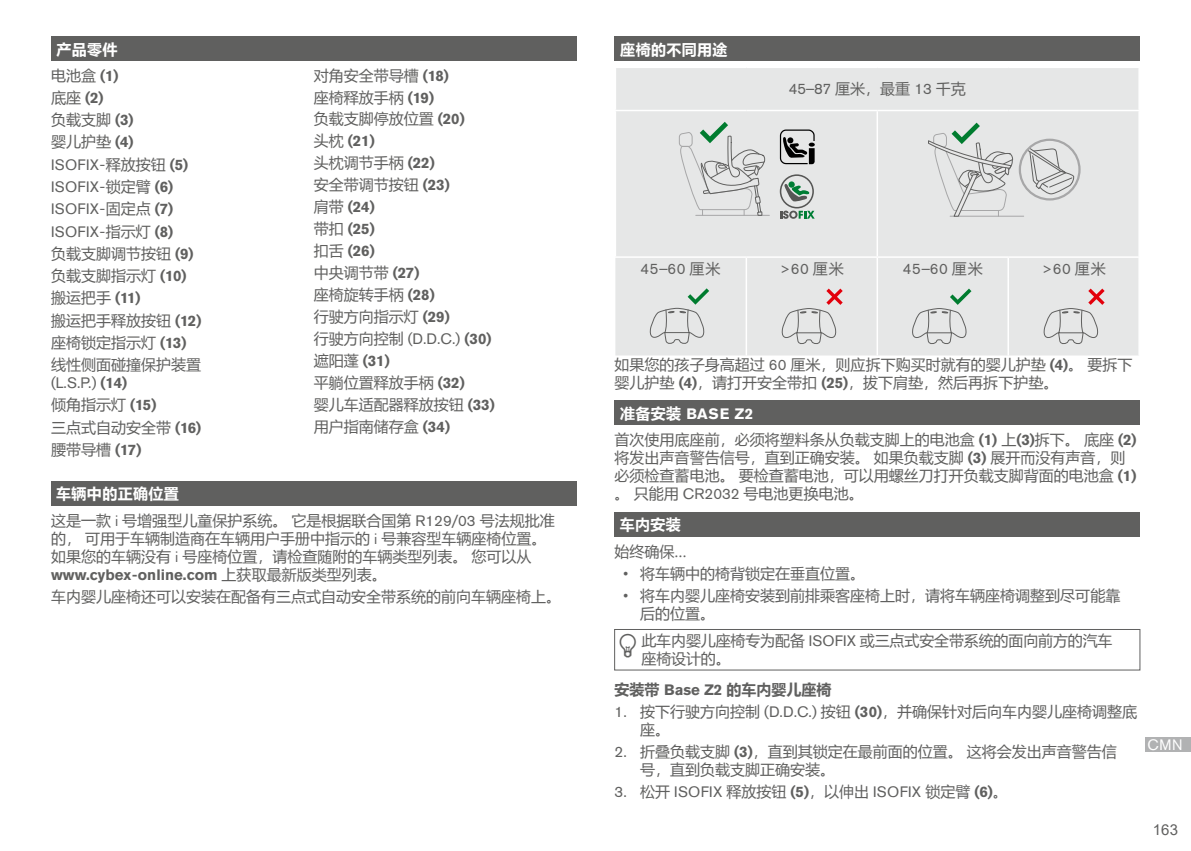
<style>
.page{position:relative;width:1191px;height:851px;background:#fff}
.page>*{position:absolute;margin:0;border:0;box-sizing:border-box;transform-origin:0 0}
.t1{font:15px/22.2px "Microsoft Ya Hei";color:#60605f}
.t2{font:15px/22.2px "Akzidenz Grotesk Pro";letter-spacing:.02em;color:#60605f}
.t3{font:700 15px/21.9px "Akzidenz Grotesk Pro";color:#60605f;text-align:justify}
.t4{font:700 15px/26.1px "Microsoft Ya Hei";letter-spacing:.025em;color:#fff;text-align:center}
.t5{font:700 15px "Microsoft Ya Hei";color:#60605f}
.t6{font:700 15px "Akzidenz Grotesk Pro";letter-spacing:.03em;color:#fff}
.t7{font:15px "Arial";color:#60605f}
.t8{font:15px "Akzidenz Grotesk Pro";color:#fff}
.s1{font-weight:400;color:#60605f}
.s2{font-family:"Akzidenz Grotesk Pro";color:#60605f}
.s3{font-family:"Microsoft Ya Hei";font-weight:400}
.s4{font-family:"Akzidenz Grotesk Pro";font-weight:700}
.s5{font-family:"Microsoft Ya Hei"}
.s6{font-weight:700}
.s7{font-family:"Akzidenz Grotesk Pro"}
.s8{font-weight:700;color:#fff}
.s9{font-family:"Arial"}
</style>
<div class="page">
<div style="left:1145px;top:737px;width:46px;height:15px;background:#b1b2b3"></div>
<div style="left:51px;top:37px;width:525px;height:24px;background:#60605f"></div>
<div style="left:51px;top:481px;width:525px;height:24px;background:#60605f"></div>
<div style="left:614px;top:37px;width:526px;height:24px;background:#60605f"></div>
<div style="left:614px;top:401px;width:526px;height:24px;background:#60605f"></div>
<div style="left:614px;top:512px;width:526px;height:24px;background:#60605f"></div>
<div style="left:614px;top:629px;width:526px;height:41px;border:1px solid #60605f"></div>
<div style="left:615px;top:68px;width:523px;height:287px;background:#e6e7e7"></div>
<hr style="left:614px;top:68px;width:2px;height:42px;background:#fff">
<hr style="left:614px;top:110px;width:132px;height:1px;background:#fff">
<hr style="left:614px;top:111px;width:2px;height:145px;background:#fff">
<hr style="left:746px;top:110px;width:131px;height:1px;background:#fff">
<hr style="left:877px;top:110px;width:131px;height:1px;background:#fff">
<hr style="left:876px;top:111px;width:2px;height:145px;background:#fff">
<hr style="left:1008px;top:110px;width:132px;height:1px;background:#fff">
<hr style="left:614px;top:256px;width:132px;height:2px;background:#fff">
<hr style="left:1008px;top:256px;width:132px;height:2px;background:#fff">
<hr style="left:746px;top:256px;width:131px;height:2px;background:#fff">
<hr style="left:745px;top:258px;width:2px;height:21px;background:#fff">
<hr style="left:877px;top:256px;width:131px;height:2px;background:#fff">
<hr style="left:876px;top:258px;width:2px;height:21px;background:#fff">
<hr style="left:1007px;top:258px;width:2px;height:21px;background:#fff">
<hr style="left:745px;top:279px;width:2px;height:76px;background:#fff">
<hr style="left:876px;top:279px;width:2px;height:76px;background:#fff">
<hr style="left:1007px;top:279px;width:2px;height:76px;background:#fff">
<svg style="left:780px;top:129px;width:34px;height:35px"></svg>
<svg style="left:780px;top:174px;width:34px;height:45px"></svg>
<hr style="left:696px;top:215px;width:73px;height:1px;background:#a7a7a8">
<svg style="left:678px;top:122px;width:87px;height:94px"></svg>
<hr style="left:950px;top:216px;width:73px;height:1px;background:#a7a7a8">
<svg style="left:1024px;top:145px;width:50px;height:50px"></svg>
<div style="left:1018px;top:139px;width:62px;height:61px;border:2px solid #a7a7a8;border-radius:50%"></div>
<svg style="left:927px;top:123px;width:86px;height:94px"></svg>
<svg style="left:649px;top:288px;width:60px;height:57px"></svg>
<svg style="left:781px;top:288px;width:61px;height:58px"></svg>
<svg style="left:911px;top:288px;width:60px;height:58px"></svg>
<svg style="left:1042px;top:288px;width:62px;height:58px"></svg>
<p class="t4" style="left:51px;top:35px;width:69px">产品零件<span class="s1">电池盒</span> <span class="s2">(1)</span></p>
<p class="t3" style="left:51px;top:87px;width:54px"><span class="s3">底座</span> (2)</p>
<p class="t1" style="left:51px;top:108px;width:84px">负载支脚 <span class="s4">(3)</span>婴儿护垫 <span class="s4">(4)</span></p>
<p class="t2" style="left:51px;top:153px;width:139px">ISOFIX<span class="s5">-释放按钮</span> <span class="s6">(5)<br></span>ISOFIX<span class="s5">-锁定臂</span> <span class="s6">(6)<br></span>ISOFIX<span class="s5">-固定点</span> <span class="s6">(7)<br></span>ISOFIX<span class="s5">-指示灯</span> <span class="s6">(8)</span></p>
<p class="t1" style="left:51px;top:242px;width:152px">负载支脚调节按钮 <span class="s4">(9)</span>负载支脚指示灯 <span class="s4">(10)</span>搬运把手 <span class="s4">(11)<br></span>搬运把手释放按钮 <span class="s4">(12)</span>座椅锁定指示灯 <span class="s4">(13)</span>线性侧面碰撞保护装置</p>
<p class="t2" style="left:51px;top:371px;width:78px">(L.S.P.) <span class="s6">(14)</span></p>
<p class="t1" style="left:51px;top:393px;width:152px">倾角指示灯 <span class="s4">(15)<br></span>三点式自动安全带 <span class="s4">(16)</span>腰带导槽 <span class="s4">(17)</span></p>
<p class="t1" style="left:314px;top:64px;width:152px">对角安全带导槽 <span class="s4">(18)</span>座椅释放手柄 <span class="s4">(19)<br></span>负载支脚停放位置 <span class="s4">(20)</span></p>
<p class="t3" style="left:314px;top:130px;width:62px"><span class="s3">头枕</span> (21)</p>
<p class="t1" style="left:314px;top:151px;width:137px">头枕调节手柄 <span class="s4">(22)</span>安全带调节按钮 <span class="s4">(23)</span></p>
<p class="t3" style="left:314px;top:196px;width:62px"><span class="s3">肩带</span> (24)<span class="s3">带扣</span> (25)<span class="s3">扣舌</span> (26)</p>
<p class="t1" style="left:314px;top:261px;width:137px">中央调节带 <span class="s4">(27)<br></span>座椅旋转手柄 <span class="s4">(28)</span>行驶方向指示灯 <span class="s4">(29)</span></p>
<p class="t1" style="left:314px;top:327px;width:179px">行驶方向控制 <span class="s7">(D.D.C.)</span> <span class="s4">(30)</span>遮阳蓬 <span class="s4">(31)</span></p>
<p class="t1" style="left:314px;top:371px;width:182px">平躺位置释放手柄 <span class="s4">(32)<br></span>婴儿车适配器释放按钮 <span class="s4">(33)</span>用户指南储存盒 <span class="s4">(34)</span></p>
<p class="t1" style="left:51px;top:480px;width:505px;line-height:26.4px;text-indent:5px"><span class="s8">车辆中的正确位置<br></span>这是一款 <span class="s7">i</span> 号增强型儿童保护系统。它是根据联合国第 <span class="s7">R129</span>/<span class="s7">03</span> 号法规批准</p>
<p class="t1" style="left:51px;top:529px;width:497px;line-height:18px">的，可用于车辆制造商在车辆用户手册中指示的 <span class="s7">i</span> 号兼容型车辆座椅位置。如果您的车辆没有 <span class="s7">i</span> 号座椅位置，请检查随附的车辆类型列表。您可以从</p>
<p class="t3" style="left:51px;top:563px;width:337px">www.cybex<span class="s5">-</span>online.com <span class="s3">上获取最新版类型列表。</span></p>
<p class="t1" style="left:51px;top:585px;width:511px">车内婴儿座椅还可以安装在配备有三点式自动安全带系统的前向车辆座椅上。</p>
<p class="t4" style="left:620px;top:35px;width:109px">座椅的不同用途</p>
<p class="t1" style="left:788px;top:77px;width:179px"><span class="s7">45</span>–<span class="s7">87</span> 厘米，最重 <span class="s7">13</span> 千克</p>
<p class="t2" style="left:640px;top:258px;width:81px">45<span class="s5">–</span>60 <span class="s5">厘米</span></p>
<p class="t1" style="left:780px;top:257px;width:65px">&gt;<span class="s7">60</span> 厘米</p>
<p class="t2" style="left:903px;top:258px;width:81px">45<span class="s5">–</span>60 <span class="s5">厘米</span></p>
<p class="t1" style="left:1041px;top:257px;width:65px">&gt;<span class="s7">60</span> 厘米</p>
<p class="t1" style="left:614px;top:355px;width:519px;line-height:18px">如果您的孩子身高超过 <span class="s7">60</span> 厘米，则应拆下购买时就有的婴儿护垫 <span class="s4">(4)</span>。要拆下婴儿护垫 <span class="s4">(4)</span>，请打开安全带扣 <span class="s4">(25)</span>，拔下肩垫，然后再拆下护垫。</p>
<p class="t6" style="left:620px;top:404px;width:135px"><span class="s5">准备安装</span> BASE Z2</p>
<p class="t1" style="left:614px;top:430px;width:523px;line-height:18px">首次使用底座前，必须将塑料条从负载支脚上的电池盒 <span class="s4">(1)</span> 上<span class="s4">(3)</span>拆下。底座 <span class="s4">(2)</span>将发出声音警告信号，直到正确安装。如果负载支脚 <span class="s4">(3)</span> 展开而没有声音，则必须检查蓄电池。要检查蓄电池，可以用螺丝刀打开负载支脚背面的电池盒 <span class="s4">(1)</span>。只能用 <span class="s7">CR2032</span> 号电池更换电池。</p>
<p class="t4" style="left:620px;top:511px;width:63px">车内安装</p>
<p class="t1" style="left:614px;top:539px;width:74px">始终确保…</p>
<p class="t1" style="left:623px;top:562px;width:244px"><span class="s9">•</span> 将车辆中的椅背锁定在垂直位置。</p>
<p class="t1" style="left:640px;top:586px;width:482px;line-height:18px;text-indent:-17px"><span class="s9">•</span> 将车内婴儿座椅安装到前排乘客座椅上时，请将车辆座椅调整到尽可能靠后的位置。</p>
<p class="t1" style="left:641px;top:630px;width:473px;line-height:18px">此车内婴儿座椅专为配备 <span class="s7">ISOFIX</span> 或三点式安全带系统的面向前方的汽车座椅设计的。</p>
<p class="t5" style="left:614px;top:678px;width:218px">安装带 <span class="s7">Base Z2</span> 的车内婴儿座椅</p>
<p class="t1" style="left:640px;top:701px;width:498px;line-height:18px;text-indent:-26px"><span class="s7">1.</span> 按下行驶方向控制 <span class="s7">(D.D.C.)</span> 按钮 <span class="s4">(30)</span>，并确保针对后向车内婴儿座椅调整底座。</p>
<p class="t1" style="left:640px;top:742px;width:478px;line-height:18px;text-indent:-26px"><span class="s7">2.</span> 折叠负载支脚 <span class="s4">(3)</span>，直到其锁定在最前面的位置。这将会发出声音警告信号，直到负载支脚正确安装。</p>
<p class="t2" style="left:614px;top:780px;width:395px">3. <span class="s5">松开</span> ISOFIX <span class="s5">释放按钮</span> <span class="s6">(5)</span><span class="s5">，以伸出</span> ISOFIX <span class="s5">锁定臂</span> <span class="s6">(6)</span><span class="s5">。</span></p>
<p class="t8" style="left:1147px;top:735px;width:36px">CMN</p>
<p class="t7" style="left:1152px;top:819px;width:27px">163</p>
</div>
